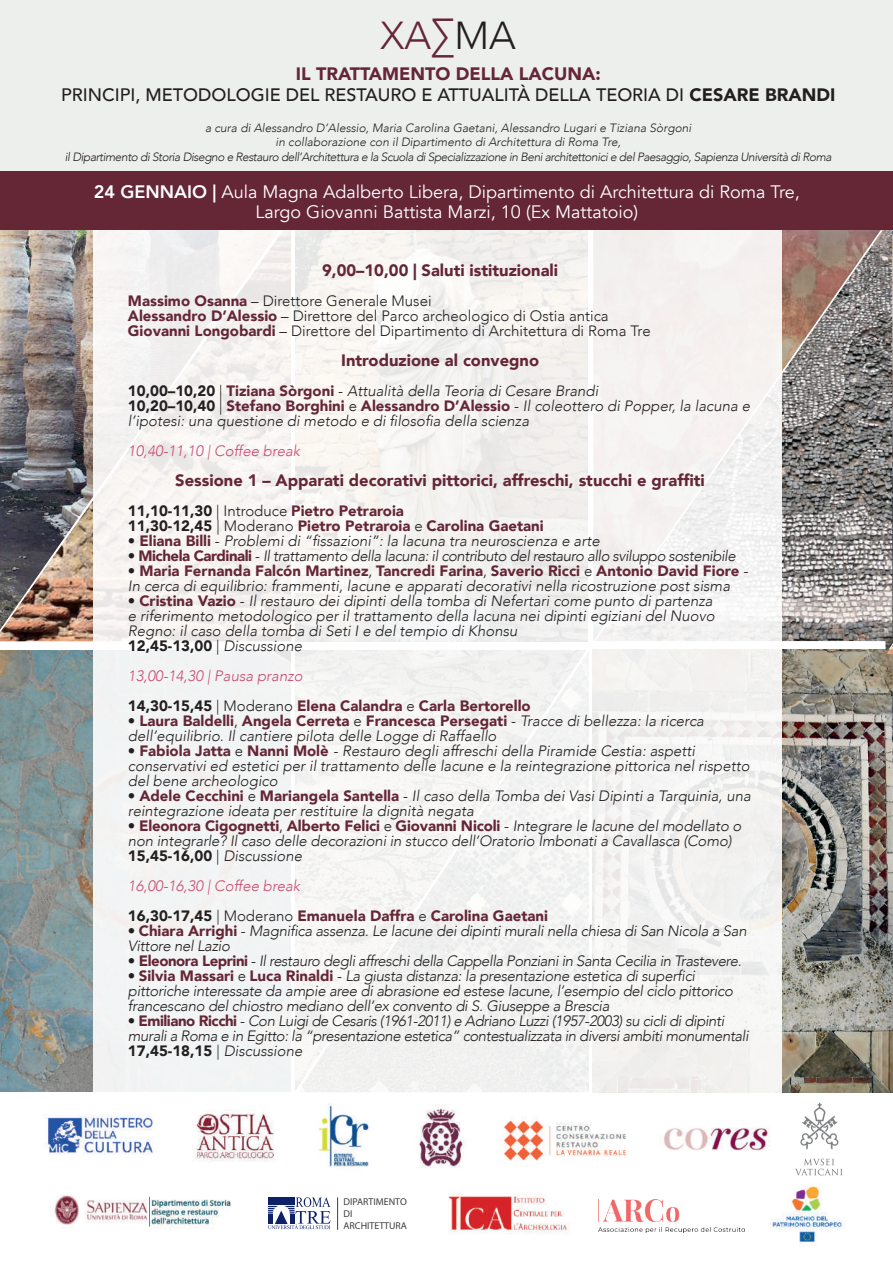
<style>
.page{position:relative;width:893px;height:1263px;background:#fff}
.page>*{position:absolute;margin:0;border:0;box-sizing:border-box;transform-origin:0 0}
.t1{font:300 39px "Avenir";color:#652636}
.t2{font:18px/19.5px "Avenir";color:#fff;text-align:center}
.t3{font:500 18px/21.6px "Avenir";color:#231f20;text-align:center}
.t4{font:900 16.5px "Avenir";color:#652636}
.t5{font:italic 300 15px/15px "Avenir";letter-spacing:-.01em;color:#231f20}
.t6{font:italic 300 15px/15px "Avenir";letter-spacing:-.03em;color:#231f20}
.t7{font:900 15px/30px "Avenir";color:#652636}
.t8{font:300 15px/15px "Avenir";color:#231f20}
.t9{font:italic 300 15px "Avenir";color:#cb4b72}
.t10{font:italic 300 12px/14.4px "Avenir";letter-spacing:-.04em;color:#231f20;text-align:center}
.t11{font:300 9.9px/11.9px "Helvetica Neue";color:#3e3e3f}
.s1{color:#231f20}
.s2{font-weight:900;color:#652636}
.s3{font-weight:900}
.s4{font-weight:800}
.s5{font-weight:900;font-style:normal}
.s6{font-style:normal}
.s7{font-weight:900;font-style:normal;color:#652636}
.s8{font-weight:300;color:#231f20}
.s9{font-weight:300;font-style:italic;color:#cb4b72}
</style>
<div class="page">
<img style="left:885px;top:230px;width:8px;height:420px">
<div style="left:1px;top:0;width:892px;height:230px;background:#edefed"></div>
<img style="left:0;top:230px;width:94px;height:411px">
<img style="left:782px;top:230px;width:110px;height:411px">
<img style="left:782px;top:650px;width:111px;height:442px">
<img style="left:0;top:650px;width:94px;height:442px">
<div style="left:94px;top:217px;width:688px;height:879px;background:#f3f3f2"></div>
<svg style="left:886px;top:645px;width:7px;height:9px"></svg>
<img style="left:448px;top:1193px;width:119px;height:41px">
<img style="left:418px;top:1104px;width:49px;height:64px">
<img style="left:664px;top:1127px;width:106px;height:24px">
<img style="left:770px;top:1186px;width:73px;height:59px">
<img style="left:195px;top:1110px;width:79px;height:52px">
<hr style="left:337px;top:1197px;width:1px;height:33px;background:#3e3e3f">
<svg style="left:268px;top:1197px;width:63px;height:32px"></svg>
<img style="left:503px;top:1116px;width:123px;height:44px">
<img style="left:599px;top:1200px;width:145px;height:32px">
<img style="left:45px;top:1114px;width:108px;height:41px">
<img style="left:54px;top:1195px;width:94px;height:30px">
<img style="left:152px;top:1199px;width:78px;height:30px">
<img style="left:318px;top:1103px;width:51px;height:64px">
<img style="left:795px;top:1102px;width:47px;height:74px">
<svg style="left:149px;top:1197px;width:1px;height:29px"></svg>
<div style="left:0;top:172px;width:893px;height:58px;background:#652636"></div>
<h1 class="t1" style="left:380px;top:10px;width:137px">XA∑<span class="s1">MA</span></h1>
<p class="t3" style="left:61px;top:63px;width:776px"><span class="s2">IL TRATTAMENTO DELLA LACUNA:<br></span>PRINCIPI, METODOLOGIE DEL RESTAURO E ATTUALITÀ DELLA TEORIA DI <span class="s3">CESARE BRANDI</span></p>
<p class="t10" style="left:65px;top:121px;width:768px">a cura di Alessandro D’Alessio, Maria Carolina Gaetani, Alessandro Lugari e Tiziana Sòrgoni<br>in collaborazione con il Dipartimento di Architettura di Roma Tre,<br>il Dipartimento di Storia Disegno e Restauro dell’Architettura e la Scuola di Specializzazione in Beni architettonici e del Paesaggio, Sapienza Università di Roma</p>
<p class="t2" style="left:94px;top:183px;width:708px"><span class="s4">24 GENNAIO |</span> Aula Magna Adalberto Libera, Dipartimento di Architettura di Roma Tre,<br>Largo Giovanni Battista Marzi, 10 (Ex Mattatoio)</p>
<p class="t4" style="left:322px;top:260px;width:238px">9,00–10,00 | Saluti istituzionali</p>
<p class="t8" style="left:128px;top:294px;width:524px"><span class="s2">Massimo Osanna</span> – Direttore Generale Musei<br><span class="s2">Alessandro D’Alessio</span> – Direttore del Parco archeologico di Ostia antica<br><span class="s2">Giovanni Longobardi</span> – Direttore del Dipartimento di Architettura di Roma Tre</p>
<p class="t4" style="left:341px;top:350px;width:199px">Introduzione al convegno</p>
<p class="t5" style="left:128px;top:384px;width:624px"><span class="s5">10,00–10,20</span> <span class="s6">|</span> <span class="s7">Tiziana Sòrgoni</span> <span class="s6">-</span> Attualità della Teoria di Cesare Brandi<br><span class="s5">10,20–10,40</span> <span class="s6">|</span> <span class="s7">Stefano Borghini</span> <span class="s6">e</span> <span class="s7">Alessandro D’Alessio</span> <span class="s6">-</span> Il coleottero di Popper, la lacuna e l’ipotesi: una questione di metodo e di filosofia della scienza</p>
<p class="t9" style="left:128px;top:441px;width:174px">10,40-11,10 | Coffee break</p>
<p class="t4" style="left:175px;top:470px;width:531px">Sessione 1 – Apparati decorativi pittorici, affreschi, stucchi e graffiti</p>
<p class="t7" style="left:128px;top:504px;width:417px;line-height:15px"><span class="s1">11,10-11,30</span> <span class="s8">| Introduce</span> Pietro Petraroia<br><span class="s1">11,30-12,45</span> <span class="s8">| Moderano</span> Pietro Petraroia <span class="s8">e</span> Carolina Gaetani</p>
<p class="t5" style="left:128px;top:534px;width:473px"><span class="s6">•</span> <span class="s7">Eliana Billi</span> <span class="s6">-</span> Problemi di “fissazioni”: la lacuna tra neuroscienza e arte</p>
<p class="t6" style="left:128px;top:549px;width:609px"><span class="s6">•</span> <span class="s7">Michela Cardinali</span> <span class="s6">-</span> Il trattamento della lacuna: il contributo del restauro allo sviluppo sostenibile</p>
<p class="t5" style="left:128px;top:564px;width:622px"><span class="s6">•</span> <span class="s7">Maria Fernanda Falcón Martinez</span><span class="s6">,</span> <span class="s7">Tancredi Farina</span><span class="s6">,</span> <span class="s7">Saverio Ricci</span> <span class="s6">e</span> <span class="s7">Antonio David Fiore</span> -<br>In cerca di equilibrio: frammenti, lacune e apparati decorativi nella ricostruzione post sisma</p>
<p class="t5" style="left:128px;top:594px;width:588px"><span class="s6">•</span> <span class="s7">Cristina Vazio</span> <span class="s6">-</span> Il restauro dei dipinti della tomba di Nefertari come punto di partenza e riferimento metodologico per il trattamento della lacuna nei dipinti egiziani del Nuovo Regno: il caso della tomba di Seti I e del tempio di Khonsu<br><span class="s5">12,45-13,00</span> <span class="s6">|</span> Discussione</p>
<p class="t7" style="left:128px;top:662px;width:404px"><span class="s9">13,00-14,30 | Pausa pranzo<br></span><span class="s1">14,30-15,45</span> <span class="s8">| Moderano</span> Elena Calandra <span class="s8">e</span> Carla Bertorello</p>
<p class="t5" style="left:128px;top:714px;width:578px"><span class="s6">•</span> <span class="s7">Laura Baldelli</span><span class="s6">,</span> <span class="s7">Angela Cerreta</span> <span class="s6">e</span> <span class="s7">Francesca Persegati</span> <span class="s6">-</span> Tracce di bellezza: la ricerca dell’equilibrio. Il cantiere pilota delle Logge di Raffaello</p>
<p class="t5" style="left:128px;top:744px;width:623px"><span class="s6">•</span> <span class="s7">Fabiola Jatta</span> <span class="s6">e</span> <span class="s7">Nanni Molè</span> - Restauro degli affreschi della Piramide Cestia: aspetti conservativi ed estetici per il trattamento delle lacune e la reintegrazione pittorica nel rispetto del bene archeologico</p>
<p class="t5" style="left:128px;top:789px;width:624px"><span class="s6">•</span> <span class="s7">Adele Cecchini</span> <span class="s6">e</span> <span class="s7">Mariangela Santella</span> <span class="s6">-</span> Il caso della Tomba dei Vasi Dipinti a Tarquinia, una reintegrazione ideata per restituire la dignità negata</p>
<p class="t5" style="left:128px;top:819px;width:615px"><span class="s6">•</span> <span class="s7">Eleonora Cigognetti</span><span class="s6">,</span> <span class="s7">Alberto Felici</span> <span class="s6">e</span> <span class="s7">Giovanni Nicoli</span> <span class="s6">-</span> Integrare le lacune del modellato o non integrarle? Il caso delle decorazioni in stucco dell’Oratorio Imbonati a Cavallasca (Como)<br><span class="s5">15,45-16,00</span> <span class="s6">|</span> Discussione</p>
<p class="t7" style="left:128px;top:872px;width:422px"><span class="s9">16,00-16,30 | Coffee break<br></span><span class="s1">16,30-17,45</span> <span class="s8">| Moderano</span> Emanuela Daffra <span class="s8">e</span> Carolina Gaetani</p>
<p class="t5" style="left:128px;top:924px;width:620px"><span class="s6">•</span> <span class="s7">Chiara Arrighi</span> <span class="s6">-</span> Magnifica assenza. Le lacune dei dipinti murali nella chiesa di San Nicola a San<br>Vittore nel Lazio</p>
<p class="t6" style="left:128px;top:954px;width:615px"><span class="s6">•</span> <span class="s7">Eleonora Leprini</span> <span class="s6">-</span> Il restauro degli affreschi della Cappella Ponziani in Santa Cecilia in Trastevere.</p>
<p class="t5" style="left:128px;top:969px;width:607px"><span class="s6">•</span> <span class="s7">Silvia Massari</span> <span class="s6">e</span> <span class="s7">Luca Rinaldi</span> <span class="s6">-</span> La giusta distanza: la presentazione estetica di superfici pittoriche interessate da ampie aree di abrasione ed estese lacune, l’esempio del ciclo pittorico francescano del chiostro mediano dell’ex convento di S. Giuseppe a Brescia</p>
<p class="t6" style="left:128px;top:1014px;width:622px"><span class="s6">•</span> <span class="s7">Emiliano Ricchi</span> <span class="s6">-</span> Con Luigi de Cesaris (1961-2011) e Adriano Luzzi (1957-2003) su cicli di dipinti murali a Roma e in Egitto: la “presentazione estetica” contestualizzata in diversi ambiti monumentali<br><span class="s5">17,45-18,15</span> <span class="s6">|</span> Discussione</p>
<p class="t11" style="left:344px;top:1196px;width:65px">DIPARTIMENTO<br>DI<br>ARCHITETTURA</p>
</div>
